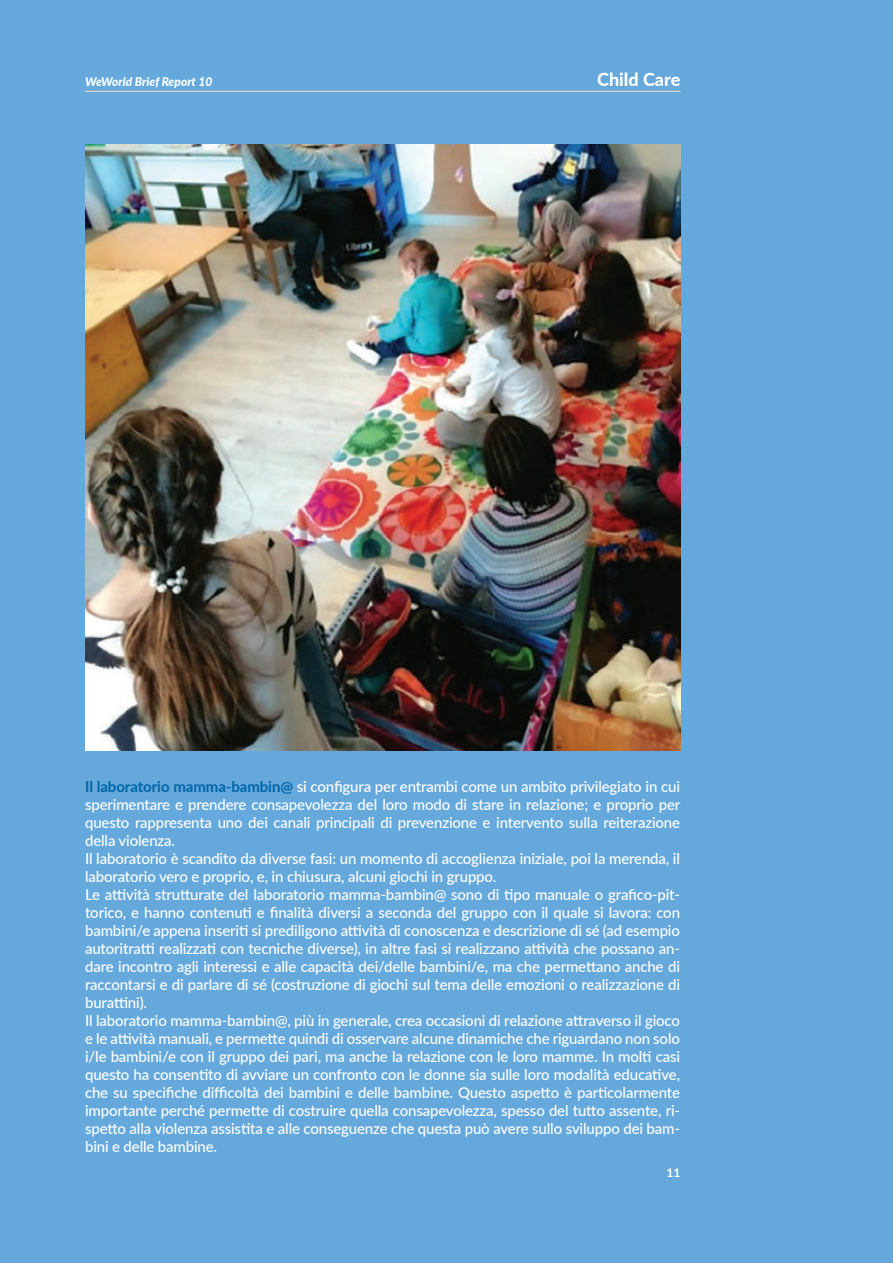
<style>
.page{position:relative;width:893px;height:1263px;background:#65a8db}
.page>*{position:absolute;margin:0;border:0;box-sizing:border-box;transform-origin:0 0}
.t1{font:800 18px "Lato";color:#fff}
.t2{font:500 15px/18px "Lato";letter-spacing:-.01em;color:#fff}
.t3{font:italic 800 12px "Lato";color:#fff}
.t4{font:700 12px "Lato";color:#fff}
.s1{font-weight:700;color:#0065a8}
</style>
<div class="page">
<hr style="left:85px;top:90px;width:595px;height:1px;background:#6c6d70">
<hr style="left:85px;top:91px;width:595px;height:1px;background:#fff">
<img style="left:85px;top:144px;width:595px;height:606px">
<p class="t3" style="left:85px;top:73px;width:129px">WeWorld Brief Report 10</p>
<p class="t1" style="left:597px;top:66px;width:85px">Child Care</p>
<p class="t2" style="left:85px;top:777px;width:597px"><span class="s1">Il laboratorio mamma-bambin@</span> si configura per entrambi come un ambito privilegiato in cui sperimentare e prendere consapevolezza del loro modo di stare in relazione; e proprio per questo rappresenta uno dei canali principali di prevenzione e intervento sulla reiterazione della violenza.<br>Il laboratorio è scandito da diverse fasi: un momento di accoglienza iniziale, poi la merenda, il laboratorio vero e proprio, e, in chiusura, alcuni giochi in gruppo.<br>Le attività strutturate del laboratorio mamma-bambin@ sono di tipo manuale o grafico-pit&shy;torico, e hanno contenuti e finalità diversi a seconda del gruppo con il quale si lavora: con bambini/e appena inseriti si prediligono attività di conoscenza e descrizione di sé (ad esempio autoritratti realizzati con tecniche diverse), in altre fasi si realizzano attività che possano an&shy;dare incontro agli interessi e alle capacità dei/delle bambini/e, ma che permettano anche di raccontarsi e di parlare di sé (costruzione di giochi sul tema delle emozioni o realizzazione di burattini).<br>Il laboratorio mamma-bambin@, più in generale, crea occasioni di relazione attraverso il gioco e le attività manuali, e permette quindi di osservare alcune dinamiche che riguardano non solo i/le bambini/e con il gruppo dei pari, ma anche la relazione con le loro mamme. In molti casi questo ha consentito di avviare un confronto con le donne sia sulle loro modalità educative, che su specifiche difficoltà dei bambini e delle bambine. Questo aspetto è particolarmente importante perché permette di costruire quella consapevolezza, spesso del tutto assente, ri&shy;spetto alla violenza assistita e alle conseguenze che questa può avere sullo sviluppo dei bam&shy;bini e delle bambine.</p>
<p class="t4" style="left:666px;top:1163px;width:15px">11</p>
</div>
